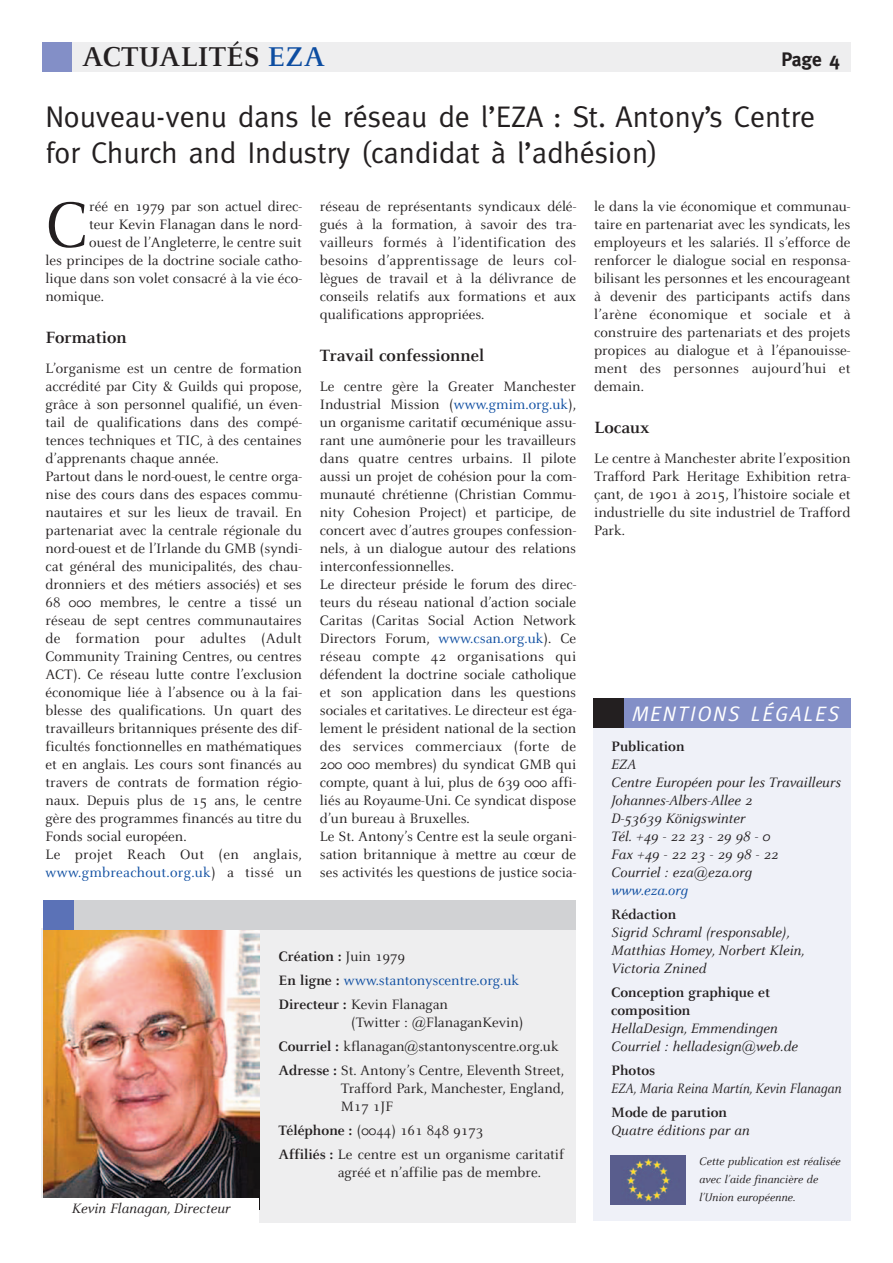
<style>
.page{position:relative;width:893px;height:1263px;background:#fff}
.page>*{position:absolute;margin:0;border:0;box-sizing:border-box;transform-origin:0 0}
.t1{font:69.9px "Celeste";color:#231f20}
.t2{font:30px/36px "Meta";color:#231f20}
.t3{font:700 30px "Celeste";color:#231f20}
.t4{font:italic 21px "Meta";letter-spacing:.085em;color:#fff}
.t5{font:700 19.5px "Meta";color:#231f20}
.t6{font:700 18px "Celeste";color:#231f20}
.t7{font:15px/18px "Celeste";color:#231f20}
.t8{font:italic 15px/18px "Celeste";color:#231f20}
.t9{font:700 15px/24px "Celeste";color:#231f20}
.t10{font:italic 15px "Celeste";color:#231f20;scale:.9 1}
.t11{font:italic 15px "Celeste";color:#0d4da1}
.t12{font:italic 12px/18px "Celeste";color:#231f20}
.s1{color:#0d4da1}
.s2{font-weight:400}
.s3{font-weight:400;color:#0d4da1}
.s4{font-weight:700}
</style>
<div class="page">
<div style="left:42px;top:928px;width:534px;height:294px;background:#eeeeef"></div>
<img style="left:43px;top:930px;width:216px;height:268px">
<div style="left:61px;top:900px;width:515px;height:30px;background:#d1d2d4"></div>
<div style="left:43px;top:900px;width:30px;height:30px;background:#5b72b7"></div>
<div style="left:37px;top:1198px;width:222px;height:29px;background:#fff"></div>
<div style="left:43px;top:43px;width:807px;height:29px;background:#eeeeef"></div>
<div style="left:43px;top:43px;width:29px;height:29px;background:#838fc7"></div>
<div style="left:593px;top:705px;width:257px;height:515px;background:#eff1f8"></div>
<div style="left:593px;top:698px;width:257px;height:29px;background:#838fc7"></div>
<div style="left:593px;top:698px;width:30px;height:29px;background:#231f20"></div>
<img style="left:610px;top:1156px;width:76px;height:48px">
<h2 class="t3" style="left:82px;top:38px;width:244px">ACTUALITÉS <span class="s1">EZA</span></h2>
<h3 class="t5" style="left:781px;top:48px;width:60px">Page 4</h3>
<h2 class="t2" style="left:46px;top:98px;width:771px">Nouveau-venu dans le réseau de l’EZA : St. Antony’s Centre for Church and Industry (candidat à l’adhésion)</h2>
<h1 class="t1" style="left:46px;top:182px;width:44px">C</h1>
<p class="t7" style="left:89px;top:196px;width:214px">réé en 1979 par son actuel direc-</p>
<p class="t7" style="left:89px;top:214px;width:214px">teur Kevin Flanagan dans le nord-</p>
<p class="t7" style="left:89px;top:232px;width:214px">ouest de l’Angleterre, le centre suit</p>
<p class="t7" style="left:46px;top:250px;width:258px">les principes de la doctrine sociale catho-</p>
<p class="t7" style="left:46px;top:268px;width:258px">lique dans son volet consacré à la vie éco-</p>
<p class="t7" style="left:46px;top:286px;width:60px">nomique.</p>
<p class="t6" style="left:46px;top:326px;width:83px">Formation</p>
<p class="t7" style="left:46px;top:358px;width:258px">L’organisme est un centre de formation accrédité par City &amp; Guilds qui propose, grâce à son personnel qualifié, un éven&shy;tail de qualifications dans des compé&shy;tences techniques et TIC, à des centaines d’apprenants chaque année.<br>Partout dans le nord-ouest, le centre orga&shy;nise des cours dans des espaces commu&shy;nautaires et sur les lieux de travail. En partenariat avec la centrale régionale du nord-ouest et de l’Irlande du GMB (syndi&shy;cat général des municipalités, des chau&shy;dronniers et des métiers associés) et ses 68 000 membres, le centre a tissé un réseau de sept centres communautaires de formation pour adultes (Adult Community Training Centres, ou centres ACT). Ce réseau lutte contre l’exclusion économique liée à l’absence ou à la fai&shy;blesse des qualifications. Un quart des travailleurs britanniques présente des dif&shy;ficultés fonctionnelles en mathématiques et en anglais. Les cours sont financés au travers de contrats de formation régio&shy;naux. Depuis plus de 15 ans, le centre gère des programmes financés au titre du Fonds social européen.<br>Le projet Reach Out (en anglais, <span class="s1">www.gmbreachout.org.uk</span>) a tissé un</p>
<p class="t7" style="left:320px;top:196px;width:258px;text-align:justify">réseau de représentants syndicaux délé&shy;gués à la formation, à savoir des tra&shy;vailleurs formés à l’identification des besoins d’apprentissage de leurs col&shy;lègues de travail et à la délivrance de conseils relatifs aux formations et aux qualifications appropriées.</p>
<p class="t6" style="left:320px;top:344px;width:166px">Travail confessionnel</p>
<p class="t7" style="left:320px;top:376px;width:258px">Le centre gère la Greater Manchester Industrial Mission (<span class="s1">www.gmim.org.uk</span>), un organisme caritatif œcuménique assu&shy;rant une aumônerie pour les travailleurs dans quatre centres urbains. Il pilote aussi un projet de cohésion pour la com&shy;munauté chrétienne (Christian Commu&shy;nity Cohesion Project) et participe, de concert avec d’autres groupes confession&shy;nels, à un dialogue autour des relations interconfessionnelles.<br>Le directeur préside le forum des direc&shy;teurs du réseau national d’action sociale Caritas (Caritas Social Action Network Directors Forum, <span class="s1">www.csan.org.uk</span>). Ce réseau compte 42 organisations qui défendent la doctrine sociale catholique et son application dans les questions sociales et caritatives. Le directeur est éga&shy;lement le président national de la section des services commerciaux (forte de 200 000 membres) du syndicat GMB qui compte, quant à lui, plus de 639 000 affi&shy;liés au Royaume-Uni. Ce syndicat dispose d’un bureau à Bruxelles.<br>Le St. Antony’s Centre est la seule organi&shy;sation britannique à mettre au cœur de ses activités les questions de justice socia-</p>
<p class="t8" style="left:72px;top:1198px;width:160px">Kevin Flanagan, Directeur</p>
<p class="t9" style="left:279px;top:943px;width:242px">Création : <span class="s2">Juin 1979<br></span>En ligne : <span class="s3">www.stantonyscentre.org.uk<br></span>Directeur : <span class="s2">Kevin Flanagan</span></p>
<p class="t7" style="left:279px;top:1009px;width:287px;line-height:24px;text-indent:73px">(Twitter : @FlanaganKevin)<br><span class="s4">Courriel :</span> kflanagan@stantonyscentre.org.uk<br><span class="s4">Adresse :</span> St. Antony’s Centre, Eleventh Street,</p>
<p class="t7" style="left:341px;top:1078px;width:225px">Trafford Park, Manchester, England,<br>M17 1JF</p>
<p class="t7" style="left:279px;top:1117px;width:287px;line-height:24px"><span class="s4">Téléphone :</span> (0044) 161 848 9173<br><span class="s4">Affiliés :</span> Le centre est un organisme caritatif</p>
<p class="t7" style="left:338px;top:1162px;width:205px">agréé et n’affilie pas de membre.</p>
<p class="t7" style="left:594px;top:196px;width:258px;text-align:justify">le dans la vie économique et communau&shy;taire en partenariat avec les syndicats, les employeurs et les salariés. Il s’efforce de renforcer le dialogue social en responsa&shy;bilisant les personnes et les encourageant à devenir des participants actifs dans l’arène économique et sociale et à construire des partenariats et des projets propices au dialogue et à l’épanouisse&shy;ment des personnes aujourd’hui et demain.</p>
<p class="t6" style="left:594px;top:416px;width:57px">Locaux</p>
<p class="t7" style="left:594px;top:448px;width:258px;text-align:justify">Le centre à Manchester abrite l’exposition Trafford Park Heritage Exhibition retra&shy;çant, de 1901 à 2015, l’histoire sociale et industrielle du site industriel de Trafford Park.</p>
<h3 class="t4" style="left:632px;top:701px;width:209px">MENTIONS LÉGALES</h3>
<p class="t9" style="left:611px;top:733px;width:75px">Publication</p>
<p class="t8" style="left:611px;top:754px;width:231px">EZA<br>Centre Européen pour les Travailleurs<br>Johannes-Albers-Allee 2<br>D-53639 Königswinter<br>Tél. +49 - 22 23 - 29 98 - 0<br>Fax +49 - 22 23 - 29 98 - 22<br>Courriel : eza@eza.org</p>
<p class="t11" style="left:611px;top:881px;width:78px">www.eza.org</p>
<p class="t9" style="left:611px;top:901px;width:67px">Rédaction</p>
<p class="t8" style="left:611px;top:922px;width:195px">Sigrid Schraml (responsable),<br>Matthias Homey, Norbert Klein,<br>Victoria Znined</p>
<p class="t9" style="left:611px;top:982px;width:160px;line-height:18px">Conception graphique et composition</p>
<p class="t8" style="left:611px;top:1018px;width:188px">HellaDesign, Emmendingen<br>Courriel : helladesign@web.de</p>
<p class="t9" style="left:611px;top:1057px;width:46px">Photos</p>
<p class="t10" style="left:611px;top:1079px;width:257px">EZA, Maria Reina Martín, Kevin Flanagan</p>
<p class="t9" style="left:611px;top:1099px;width:117px">Mode de parution</p>
<p class="t8" style="left:611px;top:1120px;width:140px">Quatre éditions par an</p>
<p class="t12" style="left:699px;top:1151px;width:143px">Cette publication est réalisée avec l’aide financière de l’Union européenne.</p>
</div>
